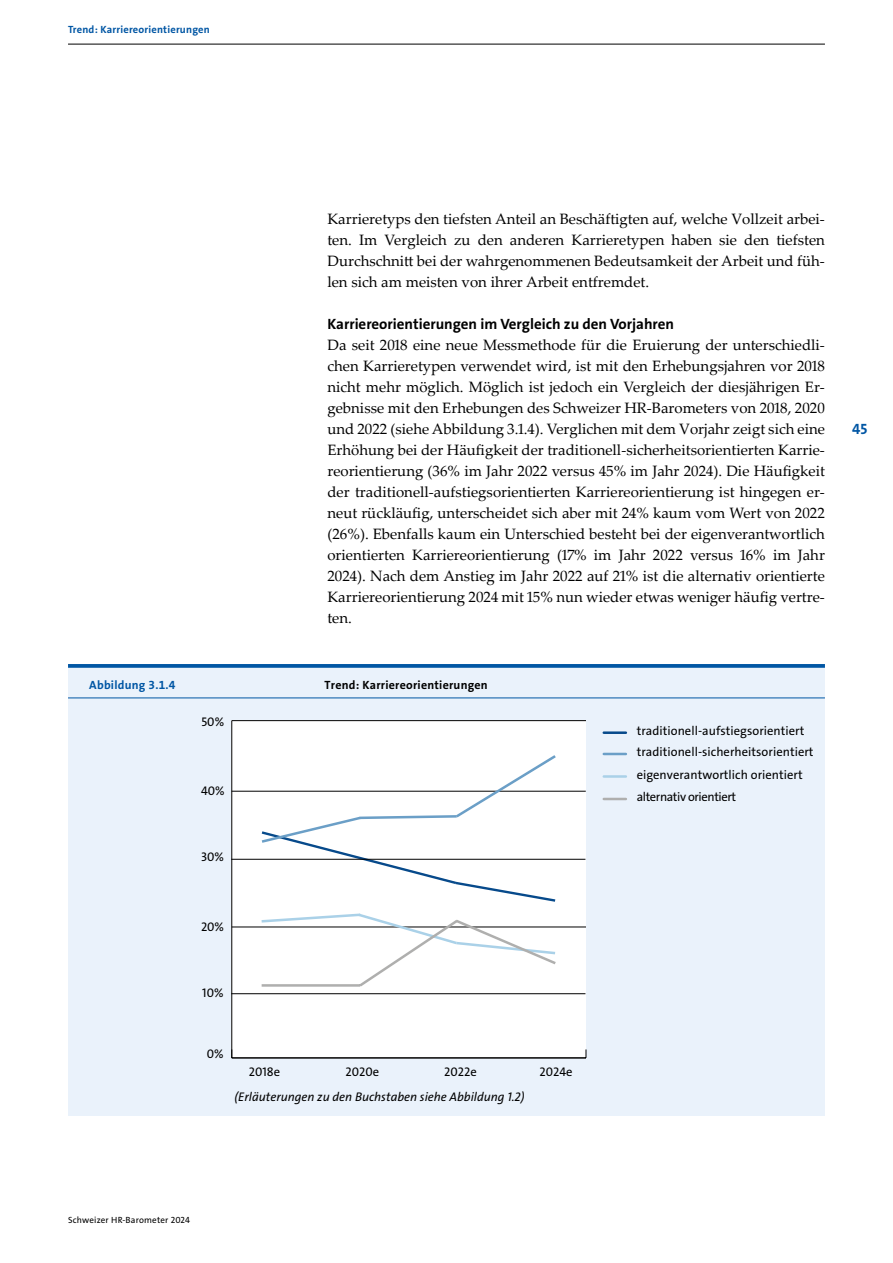
<style>
.page{position:relative;width:893px;height:1263px;background:#fff}
.page>*{position:absolute;margin:0;border:0;box-sizing:border-box;transform-origin:0 0}
.t1{font:15px/21px "Palatino Linotype";color:#000;text-align:justify}
.t2{font:15px "The Sans LP7 Bld";color:#000}
.t3{font:15px "The Sans LP7 Bld";color:#0056a4}
.t4{font:12.6px "The Sans LP5 Plain";letter-spacing:.005em;color:#000}
.t5{font:12.6px "The Sans LP5 Plain IT";color:#000}
.t6{font:12.6px "The Sans LP5 Plain";letter-spacing:-.03em;color:#000}
.t7{font:12px "The Sans LP7 Bld";letter-spacing:.02em;color:#000}
.t8{font:12px "The Sans LP7 Bld";letter-spacing:.02em;color:#0056a4}
.t9{font:10.5px "The Sans LP7 Bld";letter-spacing:.02em;color:#0056a4}
.t10{font:9px "The Sans LP5 Plain";letter-spacing:.02em;color:#000}
</style>
<div class="page">
<hr style="left:68px;top:44px;width:757px;height:1px;background:#000">
<div style="left:68px;top:667px;width:757px;height:449px;background:#eaf2fb"></div>
<svg style="left:68px;top:664px;width:757px;height:4px;background:#0e5fa9"></svg>
<hr style="left:68px;top:697px;width:757px;height:1px;background:#0056a4">
<div style="left:232px;top:721px;width:354px;height:337px;background:#fff"></div>
<hr style="left:232px;top:1058px;width:354px;height:1px;background:#000">
<hr style="left:232px;top:927px;width:354px;height:1px;background:#000">
<hr style="left:232px;top:720px;width:354px;height:1px;background:#000">
<hr style="left:604px;top:798px;width:22px;height:2px;background:#afafae">
<hr style="left:604px;top:775px;width:22px;height:3px;background:#aad1e8">
<hr style="left:604px;top:753px;width:22px;height:2px;background:#6b9fc7">
<hr style="left:232px;top:721px;width:1px;height:337px;background:#000">
<hr style="left:231px;top:993px;width:354px;height:1px;background:#000">
<hr style="left:231px;top:859px;width:354px;height:1px;background:#000">
<hr style="left:232px;top:791px;width:354px;height:1px;background:#000">
<svg style="left:259px;top:755px;width:299px;height:147px"></svg>
<svg style="left:259px;top:913px;width:300px;height:74px"></svg>
<hr style="left:604px;top:731px;width:22px;height:3px;background:#074a8b">
<p class="t9" style="left:68px;top:23px;width:143px">Trend: Karriereorientierungen</p>
<p class="t1" style="left:327px;top:208px;width:499px">Karrieretyps den tiefsten Anteil an Beschäftigten auf, welche Vollzeit arbei&shy;ten. Im Vergleich zu den anderen Karrieretypen haben sie den tiefsten Durchschnitt bei der wahrgenommenen Bedeutsamkeit der Arbeit und füh&shy;len sich am meisten von ihrer Arbeit entfremdet.</p>
<p class="t2" style="left:327px;top:314px;width:348px">Karriereorientierungen im Vergleich zu den Vorjahren</p>
<p class="t1" style="left:327px;top:334px;width:499px">Da seit 2018 eine neue Messmethode für die Eruierung der unterschiedli&shy;chen Karrieretypen verwendet wird, ist mit den Erhebungsjahren vor 2018 nicht mehr möglich. Möglich ist jedoch ein Vergleich der diesjährigen Er&shy;gebnisse mit den Erhebungen des Schweizer HR-Barometers von 2018, 2020 und 2022 (siehe Abbildung 3.1.4). Verglichen mit dem Vorjahr zeigt sich eine Erhöhung bei der Häufigkeit der traditionell-sicherheitsorientierten Karrie&shy;reorientierung (36% im Jahr 2022 versus 45% im Jahr 2024). Die Häufigkeit der traditionell-aufstiegsorientierten Karriereorientierung ist hingegen er&shy;neut rückläufig, unterscheidet sich aber mit 24% kaum vom Wert von 2022 (26%). Ebenfalls kaum ein Unterschied besteht bei der eigenverantwortlich orientierten Karriereorientierung (17% im Jahr 2022 versus 16% im Jahr 2024). Nach dem Anstieg im Jahr 2022 auf 21% ist die alternativ orientierte Karriereorientierung 2024 mit 15% nun wieder etwas weniger häufig vertre&shy;ten.</p>
<p class="t8" style="left:89px;top:677px;width:88px">Abbildung 3.1.4</p>
<p class="t7" style="left:325px;top:677px;width:165px">Trend: Karriereorientierungen</p>
<p class="t4" style="left:202px;top:715px;width:24px">50%</p>
<p class="t4" style="left:201px;top:784px;width:25px">40%</p>
<p class="t4" style="left:201px;top:851px;width:24px">30%</p>
<p class="t4" style="left:201px;top:920px;width:25px">20%</p>
<p class="t4" style="left:202px;top:987px;width:23px">10%</p>
<p class="t4" style="left:207px;top:1047px;width:18px">0%</p>
<p class="t4" style="left:249px;top:1065px;width:33px">2018e</p>
<p class="t4" style="left:346px;top:1065px;width:35px">2020e</p>
<p class="t4" style="left:444px;top:1065px;width:34px">2022e</p>
<p class="t5" style="left:235px;top:1088px;width:291px">(Erläuterungen zu den Buchstaben siehe Abbildung 1.2)</p>
<p class="t4" style="left:539px;top:1065px;width:35px">2024e</p>
<p class="t4" style="left:637px;top:725px;width:169px">traditionell-aufstiegsorientiert</p>
<p class="t4" style="left:637px;top:746px;width:178px">traditionell-sicherheitsorientiert</p>
<p class="t4" style="left:637px;top:768px;width:168px">eigenverantwortlich orientiert</p>
<p class="t6" style="left:637px;top:791px;width:101px">alternativ orientiert</p>
<p class="t3" style="left:852px;top:419px;width:17px">45</p>
<p class="t10" style="left:68px;top:1214px;width:124px">Schweizer HR-Barometer 2024</p>
</div>
